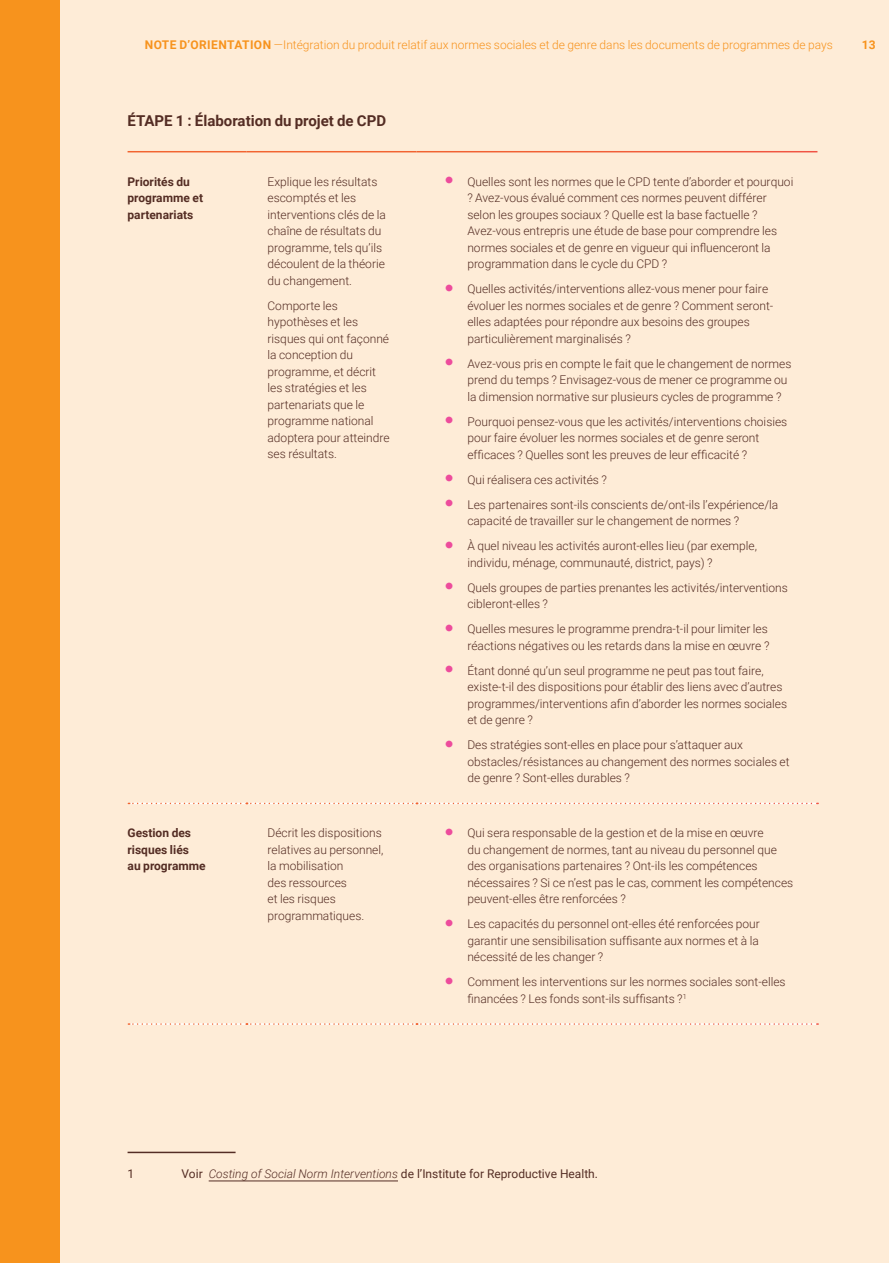
<style>
.page{position:relative;width:893px;height:1263px;background:#fff}
.page>*{position:absolute;margin:0;border:0;box-sizing:border-box;transform-origin:0 0}
.T2{font:700 15px "Roboto";color:#542d24}
.T1{font:300 12px/16.5px "Roboto";color:#542d24}
.t1{font:300 12px "Roboto";color:#f7931d}
.Note{font:12px "Roboto";color:#542d24}
.T1-2{font:700 12px/16.5px "Roboto";color:#542d24}
.t2{font:700 12px "Roboto";color:#f7931d}
.s1{font-weight:700}
.s2{font-family:"Space Mono";font-weight:400;font-size:28.5px;color:#ed4c9c}
.s3{font-weight:300;font-style:italic}
</style>
<div class="page">
<div style="left:55px;top:0;width:834px;height:1263px;background:#feecd7"></div>
<div style="left:0;top:0;width:60px;height:1263px;background:#f7931d"></div>
<svg style="left:128px;top:803px;width:690px;height:1px"></svg>
<svg style="left:128px;top:1023px;width:690px;height:2px"></svg>
<hr style="left:128px;top:151px;width:118px;height:1px;background:#fff">
<hr style="left:246px;top:151px;width:170px;height:1px;background:#fff">
<hr style="left:416px;top:151px;width:401px;height:1px;background:#fff">
<hr style="left:128px;top:1152px;width:108px;height:1px;background:#542d24">
<hr style="left:209px;top:1180px;width:189px;height:1px;background:#542d24">
<p class="t1" style="left:145px;top:36px;width:690px"><span class="s1">NOTE D’ORIENTATION</span> —Intégration du produit relatif aux normes sociales et de genre dans les documents de programmes de pays</p>
<p class="t2" style="left:862px;top:36px;width:15px">13</p>
<p class="T2" style="left:128px;top:110px;width:260px">ÉTAPE 1 : Élaboration du projet de CPD</p>
<p class="T1-2" style="left:128px;top:173px;width:77px">Priorités du programme et partenariats</p>
<p class="T1" style="left:267px;top:173px;width:120px">Explique les résultats escomptés et les interventions clés de la chaîne de résultats du programme, tels qu’ils découlent de la théorie du changement.</p>
<p class="T1" style="left:267px;top:297px;width:124px">Comporte les hypothèses et les risques qui ont façonné la conception du programme, et décrit les stratégies et les partenariats que le programme national adoptera pour atteindre ses résultats.</p>
<p class="T1" style="left:467px;top:173px;width:327px;text-indent:-27px"><span class="s2">•</span> Quelles sont les normes que le CPD tente d’aborder et pourquoi ? Avez-vous évalué comment ces normes peuvent différer selon les groupes sociaux ? Quelle est la base factuelle ?<br>Avez-vous entrepris une étude de base pour comprendre les normes sociales et de genre en vigueur qui influenceront la programmation dans le cycle du CPD ?</p>
<p class="T1" style="left:467px;top:280px;width:308px;text-indent:-27px"><span class="s2">•</span> Quelles activités/interventions allez-vous mener pour faire évoluer les normes sociales et de genre ? Comment seront&shy;elles adaptées pour répondre aux besoins des groupes particulièrement marginalisés ?</p>
<p class="T1" style="left:467px;top:355px;width:326px;text-indent:-27px"><span class="s2">•</span> Avez-vous pris en compte le fait que le changement de normes prend du temps ? Envisagez-vous de mener ce programme ou la dimension normative sur plusieurs cycles de programme ?</p>
<p class="T1" style="left:467px;top:413px;width:321px;text-indent:-27px"><span class="s2">•</span> Pourquoi pensez-vous que les activités/interventions choisies pour faire évoluer les normes sociales et de genre seront efficaces ? Quelles sont les preuves de leur efficacité ?</p>
<p class="T1" style="left:440px;top:471px;width:168px"><span class="s2">•</span> Qui réalisera ces activités ?</p>
<p class="T1" style="left:467px;top:496px;width:312px;text-indent:-27px"><span class="s2">•</span> Les partenaires sont-ils conscients de/ont-ils l’expérience/la capacité de travailler sur le changement de normes ?</p>
<p class="T1" style="left:467px;top:537px;width:291px;text-indent:-27px"><span class="s2">•</span> À quel niveau les activités auront-elles lieu (par exemple, individu, ménage, communauté, district, pays) ?</p>
<p class="T1" style="left:467px;top:579px;width:322px;text-indent:-27px"><span class="s2">•</span> Quels groupes de parties prenantes les activités/interventions cibleront-elles ?</p>
<p class="T1" style="left:440px;top:620px;width:331px;text-align:right"><span class="s2">•</span> Quelles mesures le programme prendra-t-il pour limiter les réactions négatives ou les retards dans la mise en œuvre ?</p>
<p class="T1" style="left:467px;top:662px;width:321px;text-indent:-27px"><span class="s2">•</span> Étant donné qu’un seul programme ne peut pas tout faire, existe-t-il des dispositions pour établir des liens avec d’autres programmes/interventions afin d’aborder les normes sociales et de genre ?</p>
<p class="T1" style="left:467px;top:736px;width:324px;text-indent:-27px"><span class="s2">•</span> Des stratégies sont-elles en place pour s’attaquer aux obstacles/résistances au changement des normes sociales et de genre ? Sont-elles durables ?</p>
<p class="T1-2" style="left:128px;top:824px;width:80px">Gestion des risques liés<br>au programme</p>
<p class="T1" style="left:267px;top:824px;width:117px">Décrit les dispositions relatives au personnel, la mobilisation<br>des ressources<br>et les risques programmatiques.</p>
<p class="T1" style="left:467px;top:824px;width:327px;text-indent:-27px"><span class="s2">•</span> Qui sera responsable de la gestion et de la mise en œuvre<br>du changement de normes, tant au niveau du personnel que des organisations partenaires ? Ont-ils les compétences nécessaires ? Si ce n’est pas le cas, comment les compétences peuvent-elles être renforcées ?</p>
<p class="T1" style="left:467px;top:915px;width:294px;text-align:justify;text-indent:-27px"><span class="s2">•</span> Les capacités du personnel ont-elles été renforcées pour garantir une sensibilisation suffisante aux normes et à la nécessité de les changer ?</p>
<p class="T1" style="left:467px;top:973px;width:320px;text-indent:-27px"><span class="s2">•</span> Comment les interventions sur les normes sociales sont-elles financées ? Les fonds sont-ils suffisants ?<sup>1</sup></p>
<p class="Note" style="left:128px;top:1165px;width:8px">1</p>
<p class="Note" style="left:182px;top:1165px;width:418px">Voir <span class="s3">Costing of Social Norm Interventions</span> de l’Institute for Reproductive Health.</p>
</div>
